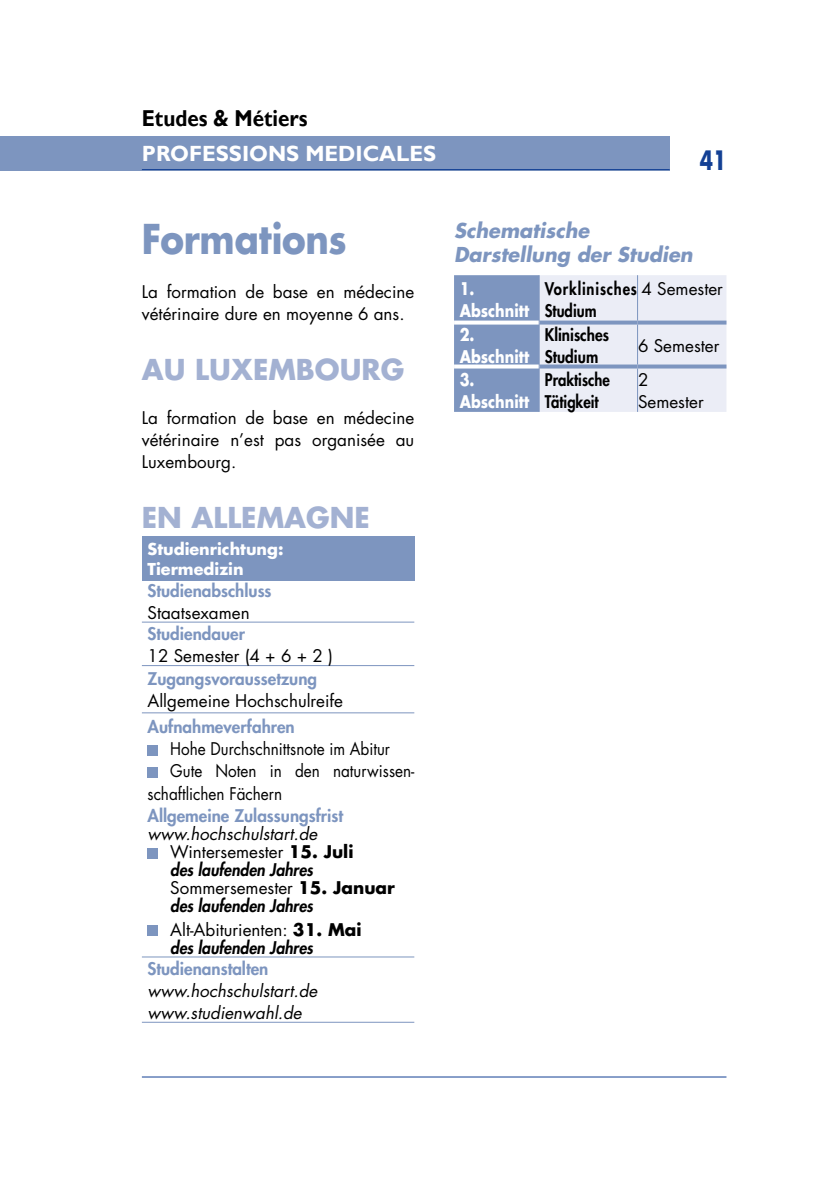
<style>
.page{position:relative;width:840px;height:1191px;background:#fff}
.page>*{position:absolute;margin:0;border:0;box-sizing:border-box;transform-origin:0 0}
.t1{font:700 40px "Futura Std";letter-spacing:-.005em;color:#7d95bf;scale:.89 1}
.t2{font:700 28px "Futura Std";color:#a3b1d2}
.t3{font:700 26px "Futura Std";color:#134094;scale:.75 1}
.t4{font:700 23px "Gill Sans";color:#000;scale:.9 1}
.t5{font:700 22px "Gill Sans";color:#fff}
.t6{font:italic 700 20px/24px "Futura Std";color:#7d95bf}
.t7{font:17px/22px "Futura Std";color:#000}
.t8{font:italic 800 17px/18px "Futura Std";color:#000;scale:.92 1}
.t9{font:800 17px "Futura Std";color:#7d95bf}
.t10{font:17px "Futura Std";color:#000;scale:.9 1}
.t11{font:italic 17px/22px "Futura Std";color:#000}
.t12{font:700 17px/22px "Futura Std";color:#fff;scale:.85 1}
.t13{font:800 17px/22px "Futura Std";letter-spacing:.055em;color:#000;scale:.87 1}
.t14{font:800 17px/22px "Futura Std";color:#000;scale:.87 1}
.t15{font:800 17px/22px "Futura Std";color:#000;scale:.9 1}
.t16{font:700 16px/20px "Futura Std";color:#fff}
.s1{font-weight:400}
.s2{font-weight:400;font-style:normal}
.s3{font-weight:700;font-style:normal}
</style>
<div class="page">
<hr style="left:142px;top:1076px;width:584px;height:1px;background:#134094">
<div style="left:0;top:136px;width:669px;height:34px;background:#7d95bf"></div>
<hr style="left:142px;top:169px;width:527px;height:1px;background:#134094">
<div style="left:142px;top:536px;width:272px;height:44px;background:#7d95bf"></div>
<hr style="left:142px;top:621px;width:272px;height:1px;background:#7d95bf">
<hr style="left:142px;top:665px;width:272px;height:1px;background:#7d95bf">
<hr style="left:142px;top:1021px;width:272px;height:1px;background:#7d95bf">
<hr style="left:142px;top:712px;width:272px;height:1px;background:#7d95bf">
<hr style="left:142px;top:956px;width:272px;height:1px;background:#7d95bf">
<div style="left:147px;top:745px;width:11px;height:10px;background:#7d95bf"></div>
<div style="left:147px;top:767px;width:11px;height:10px;background:#7d95bf"></div>
<div style="left:147px;top:848px;width:11px;height:10px;background:#7d95bf"></div>
<div style="left:147px;top:925px;width:11px;height:11px;background:#7d95bf"></div>
<svg style="left:454px;top:275px;width:272px;height:137px;background:#c8d1e4"></svg>
<hr style="left:538px;top:275px;width:1px;height:47px;background:#7d95bf">
<hr style="left:636px;top:275px;width:1px;height:45px;background:#7d95bf">
<hr style="left:538px;top:322px;width:1px;height:44px;background:#7d95bf">
<hr style="left:636px;top:324px;width:1px;height:40px;background:#7d95bf">
<hr style="left:538px;top:366px;width:1px;height:46px;background:#7d95bf">
<hr style="left:636px;top:368px;width:1px;height:44px;background:#7d95bf">
<svg style="left:454px;top:320px;width:84px;height:4px"></svg>
<svg style="left:454px;top:364px;width:84px;height:4px"></svg>
<svg style="left:539px;top:320px;width:98px;height:4px"></svg>
<svg style="left:637px;top:320px;width:89px;height:4px"></svg>
<svg style="left:539px;top:364px;width:98px;height:4px"></svg>
<svg style="left:637px;top:364px;width:89px;height:4px"></svg>
<h3 class="t4" style="left:142px;top:104px;width:185px">Etudes &amp; Métiers</h3>
<p class="t5" style="left:142px;top:140px;width:295px">PROFESSIONS MEDICALES</p>
<h3 class="t3" style="left:699px;top:143px;width:37px">41</h3>
<h1 class="t1" style="left:142px;top:212px;width:232px">Formations</h1>
<p class="t7" style="left:142px;top:281px;width:274px">La formation de base en médecine vétérinaire dure en moyenne 6 ans.</p>
<h2 class="t2" style="left:142px;top:351px;width:264px">AU LUXEMBOURG</h2>
<p class="t7" style="left:142px;top:407px;width:274px;text-align:justify">La formation de base en médecine vétérinaire n’est pas organisée au Luxembourg.</p>
<h2 class="t2" style="left:142px;top:499px;width:229px">EN ALLEMAGNE</h2>
<p class="t16" style="left:147px;top:539px;width:137px">Studienrichtung:<br>Tiermedizin</p>
<p class="t9" style="left:147px;top:580px;width:125px">Studienabschluss</p>
<p class="t7" style="left:147px;top:602px;width:104px">Staatsexamen</p>
<p class="t9" style="left:147px;top:623px;width:99px">Studiendauer</p>
<p class="t7" style="left:147px;top:645px;width:187px">12 Semester (4 + 6 + 2 )</p>
<p class="t9" style="left:147px;top:668px;width:171px">Zugangsvoraussetzung</p>
<p class="t7" style="left:147px;top:690px;width:197px">Allgemeine Hochschulreife</p>
<p class="t9" style="left:147px;top:716px;width:149px">Aufnahmeverfahren</p>
<p class="t10" style="left:170px;top:738px;width:245px">Hohe Durchschnittsnote im Abitur</p>
<p class="t10" style="left:170px;top:760px;width:272px">Gute Noten in den naturwissen-</p>
<p class="t10" style="left:147px;top:782px;width:151px">schaftlichen Fächern</p>
<p class="t9" style="left:147px;top:805px;width:197px">Allgemeine Zulassungsfrist</p>
<p class="t8" style="left:170px;top:825px;width:245px;text-indent:-23px"><span class="s1">www.hochschulstart.de<br></span><span class="s2">Wintersemester</span> <span class="s3">15. Juli<br></span>des laufenden Jahres<br><span class="s2">Sommersemester</span> <span class="s3">15. Januar </span>des laufenden Jahres</p>
<p class="t8" style="left:170px;top:921px;width:209px"><span class="s2">Alt-Abiturienten:</span> <span class="s3">31. Mai </span>des laufenden Jahres</p>
<p class="t9" style="left:147px;top:957px;width:122px">Studienanstalten</p>
<p class="t11" style="left:147px;top:979px;width:171px">www.hochschulstart.de www.studienwahl.de</p>
<p class="t6" style="left:454px;top:218px;width:240px">Schematische<br>Darstellung der Studien</p>
<p class="t12" style="left:459px;top:277px;width:83px">1.<br>Abschnitt</p>
<p class="t13" style="left:544px;top:278px;width:206px">Vorklinisches <span class="s1">4 Semester<br></span>Studium</p>
<p class="t12" style="left:459px;top:323px;width:83px">2.<br>Abschnitt</p>
<p class="t15" style="left:544px;top:323px;width:73px">Klinisches<br>Studium</p>
<p class="t7" style="left:637px;top:334px;width:83px">6 Semester</p>
<p class="t12" style="left:459px;top:368px;width:83px">3.<br>Abschnitt</p>
<p class="t14" style="left:544px;top:369px;width:76px">Praktische<br>Tätigkeit</p>
<p class="t7" style="left:637px;top:369px;width:67px">2<br>Semester</p>
</div>
